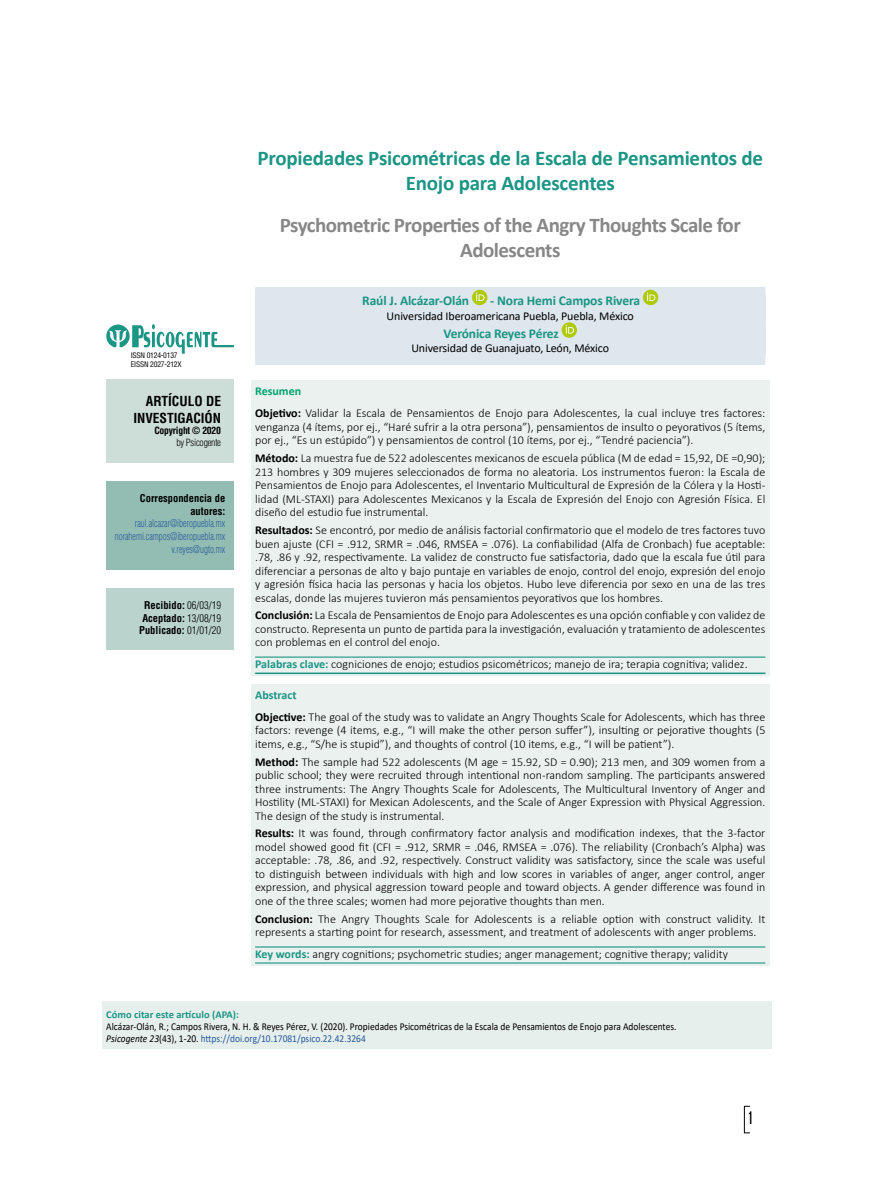
<style>
.page{position:relative;width:893px;height:1191px;background:#fff}
.page>*{position:absolute;margin:0;border:0;box-sizing:border-box;transform-origin:0 0}
.t1{font:700 21px/25.2px "Calibri";letter-spacing:-.01em;color:#1b9584;text-align:center}
.t2{font:700 21px/25.2px "Calibri";letter-spacing:-.025em;color:#878787;text-align:center}
.t3{font:18px "Bebas Neue";color:#000;scale:.67 1}
.t4{font:700 13.5px "Calibri";letter-spacing:-.01em;color:#1b9584}
.t5{font:700 condensed 13.5px/16.2px "Helvetica LT Std";color:#000;text-align:right}
.t6{font:300 12px/13.5px "Calibri";color:#000}
.t7{font:12px "Calibri";letter-spacing:-.01em;color:#000}
.t8{font:10.5px/12px "Calibri";color:#000;scale:.9 1}
.t9{font:700 condensed 10.5px/12.6px "Helvetica LT Std";color:#000;text-align:center}
.t10{font:300 condensed 10.5px/12.6px "Helvetica LT Std";color:#275b9b;text-align:right;scale:.85 1}
.t11{font:700 10.5px "Calibri";color:#1b9584}
.t12{font:700 condensed 9.75px "Helvetica LT Std";letter-spacing:-.025em;color:#000}
.t13{font:300 condensed 9.75px "Helvetica LT Std";letter-spacing:-.025em;color:#000}
.t14{font:condensed 7.5px/9px "Helvetica LT Std";letter-spacing:-.025em;color:#000}
.s1{font-weight:300}
.s2{font-weight:700;color:#00a36f}
.s3{font-weight:700}
.s4{font-weight:700;color:#1b9584}
.s5{font-style:italic}
.s6{color:#275b9b}
</style>
<div class="page">
<div style="left:744px;top:1106px;width:6px;height:27px;border:1px solid #000"></div>
<div style="left:106px;top:379px;width:128px;height:84px;background:#cdded9"></div>
<svg style="left:106px;top:324px;width:128px;height:30px"></svg>
<div style="left:106px;top:589px;width:128px;height:61px;background:#bad3cd"></div>
<div style="left:106px;top:482px;width:128px;height:88px;background:#93bdb3"></div>
<div style="left:102px;top:1001px;width:669px;height:48px;background:#e7efed"></div>
<div style="left:255px;top:287px;width:510px;height:22px;background:#dde7ed"></div>
<div style="left:255px;top:307px;width:510px;height:25px;background:#dde7ed"></div>
<div style="left:255px;top:319px;width:510px;height:23px;background:#dde7ed"></div>
<div style="left:255px;top:339px;width:510px;height:26px;background:#dde7ed"></div>
<div style="left:251px;top:380px;width:519px;height:27px;background:#eaf1ef"></div>
<div style="left:251px;top:402px;width:519px;height:62px;background:#eaf1ef"></div>
<div style="left:251px;top:447px;width:519px;height:89px;background:#eaf1ef"></div>
<div style="left:251px;top:519px;width:519px;height:102px;background:#eaf1ef"></div>
<div style="left:251px;top:604px;width:519px;height:62px;background:#eaf1ef"></div>
<div style="left:251px;top:655px;width:519px;height:20px;background:#eaf1ef"></div>
<hr style="left:255px;top:656px;width:510px;height:1px;background:#1b9584">
<hr style="left:255px;top:672px;width:510px;height:2px;background:#1b9584">
<div style="left:251px;top:684px;width:519px;height:26px;background:#eaf1ef"></div>
<div style="left:251px;top:706px;width:519px;height:62px;background:#eaf1ef"></div>
<div style="left:251px;top:750px;width:519px;height:89px;background:#eaf1ef"></div>
<div style="left:251px;top:822px;width:519px;height:103px;background:#eaf1ef"></div>
<div style="left:251px;top:907px;width:519px;height:49px;background:#eaf1ef"></div>
<div style="left:251px;top:945px;width:519px;height:20px;background:#eaf1ef"></div>
<hr style="left:255px;top:946px;width:510px;height:1px;background:#1b9584">
<hr style="left:255px;top:962px;width:510px;height:1px;background:#1b9584">
<div style="left:472px;top:290px;width:15px;height:15px;background:#afca0b;border-radius:50%"></div>
<svg style="left:476px;top:292px;width:8px;height:9px"></svg>
<div style="left:643px;top:290px;width:15px;height:15px;background:#afca0b;border-radius:50%"></div>
<svg style="left:647px;top:292px;width:8px;height:9px"></svg>
<svg style="left:562px;top:322px;width:15px;height:16px"></svg>
<svg style="left:566px;top:325px;width:8px;height:8px"></svg>
<p class="t14" style="left:131px;top:351px;width:52px">ISSN 0124-0137<br>EISSN 2027-212X</p>
<p class="t5" style="left:133px;top:393px;width:89px">ARTÍCULO DE<br>INVESTIGACIÓN</p>
<p class="t12" style="left:154px;top:424px;width:68px">Copyright © 2020</p>
<p class="t13" style="left:176px;top:436px;width:46px">by Psicogente</p>
<p class="t9" style="left:140px;top:492px;width:87px;text-align:right">Correspondencia de autores:</p>
<p class="t10" style="left:115px;top:517px;width:132px">raul.alcazar@iberopuebla.mx norahemi.campos@iberopuebla.mx v.reyes@ugto.mx</p>
<p class="t9" style="left:139px;top:599px;width:83px">Recibido: <span class="s1">06/03/19<br></span>Aceptado: <span class="s1">13/08/19<br></span>Publicado: <span class="s1">01/01/20</span></p>
<h1 class="t1" style="left:257px;top:145px;width:507px">Propiedades Psicométricas de la Escala de Pensamientos de<br>Enojo para Adolescentes</h1>
<h1 class="t2" style="left:280px;top:212px;width:463px">Psychometric Properties of the Angry Thoughts Scale for<br>Adolescents</h1>
<p class="t4" style="left:362px;top:291px;width:108px">Raúl J. Alcázar-Olán</p>
<p class="t4" style="left:490px;top:291px;width:151px">- Nora Hemi Campos Rivera</p>
<p class="t7" style="left:387px;top:307px;width:249px">Universidad Iberoamericana Puebla, Puebla, México</p>
<p class="t4" style="left:443px;top:324px;width:117px">Verónica Reyes Pérez</p>
<p class="t7" style="left:411px;top:340px;width:199px">Universidad de Guanajuato, León, México</p>
<p class="t6" style="left:255px;top:380px;width:512px;line-height:22px"><span class="s2">Resumen<br></span><span class="s3">Objetivo:</span> Validar la Escala de Pensamientos de Enojo para Adolescentes, la cual incluye tres factores:</p>
<p class="t6" style="left:255px;top:420px;width:512px">venganza (4 ítems, por ej., “Haré sufrir a la otra persona”), pensamientos de insulto o peyorativos (5 ítems, por ej., “Es un estúpido”) y pensamientos de control (10 ítems, por ej., “Tendré paciencia”).</p>
<p class="t6" style="left:255px;top:451px;width:512px;text-align:justify"><span class="s3">Método:</span> La muestra fue de 522 adolescentes mexicanos de escuela pública (M de edad = 15,92, DE =0,90); 213 hombres y 309 mujeres seleccionados de forma no aleatoria. Los instrumentos fueron: la Escala de Pensamientos de Enojo para Adolescentes, el Inventario Multicultural de Expresión de la Cólera y la Hosti&shy;lidad (ML-STAXI) para Adolescentes Mexicanos y la Escala de Expresión del Enojo con Agresión Física. El diseño del estudio fue instrumental.</p>
<p class="t6" style="left:255px;top:523px;width:512px;text-align:justify"><span class="s3">Resultados:</span> Se encontró, por medio de análisis factorial confirmatorio que el modelo de tres factores tuvo buen ajuste (CFI = .912, SRMR = .046, RMSEA = .076). La confiabilidad (Alfa de Cronbach) fue aceptable: .78, .86 y .92, respectivamente. La validez de constructo fue satisfactoria, dado que la escala fue útil para diferenciar a personas de alto y bajo puntaje en variables de enojo, control del enojo, expresión del enojo y agresión física hacia las personas y hacia los objetos. Hubo leve diferencia por sexo en una de las tres escalas, donde las mujeres tuvieron más pensamientos peyorativos que los hombres.</p>
<p class="t6" style="left:255px;top:608px;width:512px;text-align:justify"><span class="s3">Conclusión:</span> La Escala de Pensamientos de Enojo para Adolescentes es una opción confiable y con validez de constructo. Representa un punto de partida para la investigación, evaluación y tratamiento de adolescentes con problemas en el control del enojo.</p>
<p class="t6" style="left:255px;top:657px;width:494px"><span class="s4">Palabras clave:</span> cogniciones de enojo; estudios psicométricos; manejo de ira; terapia cognitiva; validez.</p>
<p class="t6" style="left:255px;top:683px;width:512px;line-height:22px"><span class="s4">Abstract<br></span><span class="s3">Objective:</span> The goal of the study was to validate an Angry Thoughts Scale for Adolescents, which has three</p>
<p class="t6" style="left:255px;top:723px;width:512px">factors: revenge (4 items, e.g., “I will make the other person suffer”), insulting or pejorative thoughts (5 items, e.g., “S/he is stupid”), and thoughts of control (10 items, e.g., “I will be patient”).</p>
<p class="t6" style="left:255px;top:754px;width:512px;text-align:justify"><span class="s3">Method:</span> The sample had 522 adolescents (M age = 15.92, SD = 0.90); 213 men, and 309 women from a public school; they were recruited through intentional non-random sampling. The participants answered three instruments: The Angry Thoughts Scale for Adolescents, The Multicultural Inventory of Anger and Hostility (ML-STAXI) for Mexican Adolescents, and the Scale of Anger Expression with Physical Aggression.<br>The design of the study is instrumental.</p>
<p class="t6" style="left:255px;top:826px;width:512px;text-align:justify"><span class="s3">Results:</span> It was found, through confirmatory factor analysis and modification indexes, that the 3-factor model showed good fit (CFI = .912, SRMR = .046, RMSEA = .076). The reliability (Cronbach’s Alpha) was acceptable: .78, .86, and .92, respectively. Construct validity was satisfactory, since the scale was useful to distinguish between individuals with high and low scores in variables of anger, anger control, anger expression, and physical aggression toward people and toward objects. A gender difference was found in one of the three scales; women had more pejorative thoughts than men.</p>
<p class="t6" style="left:255px;top:911px;width:512px"><span class="s3">Conclusion:</span> The Angry Thoughts Scale for Adolescents is a reliable option with construct validity. It represents a starting point for research, assessment, and treatment of adolescents with anger problems.</p>
<p class="t6" style="left:255px;top:947px;width:474px"><span class="s4">Key words:</span> angry cognitions; psychometric studies; anger management; cognitive therapy; validity</p>
<p class="t11" style="left:106px;top:1007px;width:134px">Cómo citar este artículo (APA):</p>
<p class="t8" style="left:106px;top:1020px;width:635px">Alcázar-Olán, R.; Campos Rivera, N. H. &amp; Reyes Pérez, V. (2020). Propiedades Psicométricas de la Escala de Pensamientos de Enojo para Adolescentes.<br><span class="s5">Psicogente 23</span>(43), 1-20. <span class="s6">https://doi.org/10.17081/psico.22.42.3264</span></p>
<h2 class="t3" style="left:748px;top:1108px;width:8px">1</h2>
</div>
